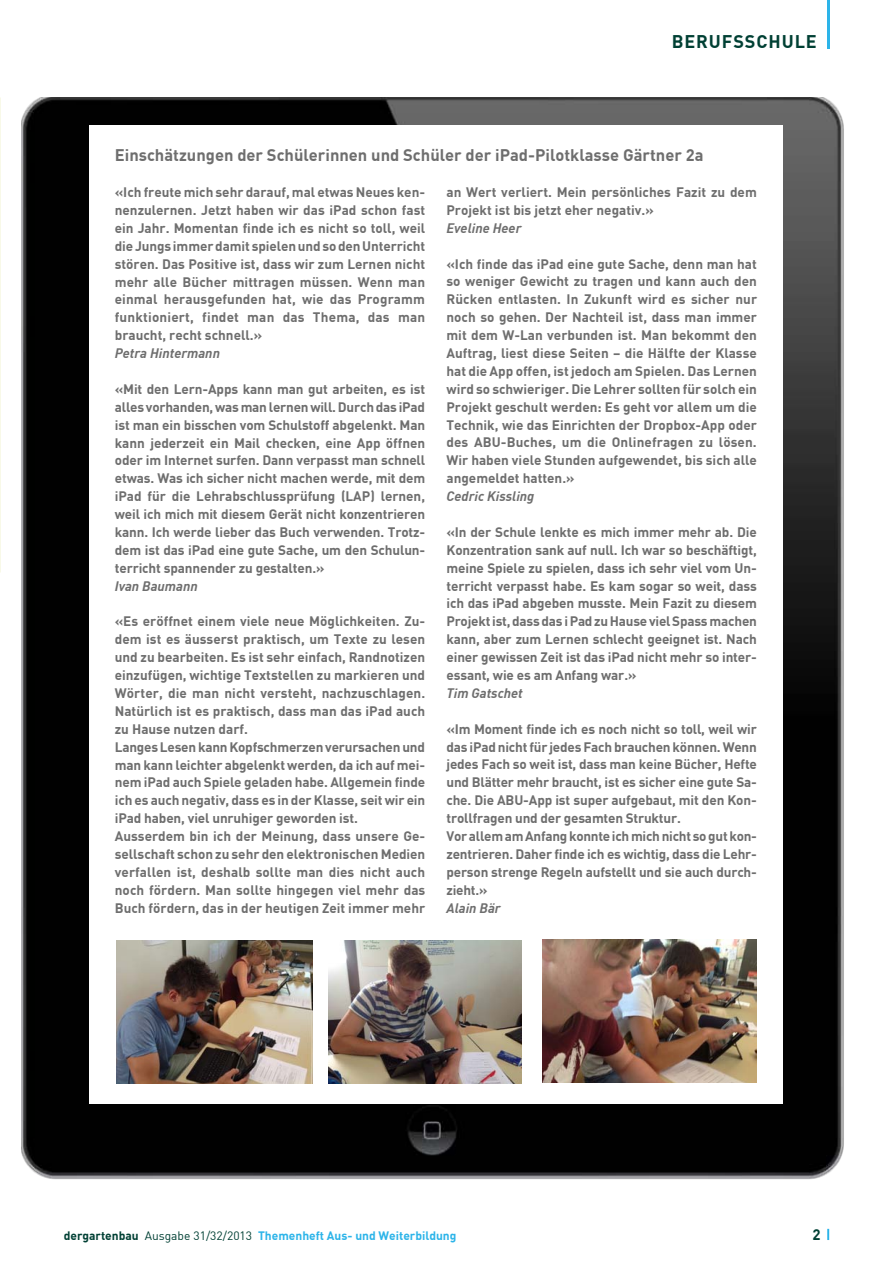
<style>
.page{position:relative;width:893px;height:1263px;background:#fff}
.page>*{position:absolute;margin:0;border:0;box-sizing:border-box;transform-origin:0 0}
.t1{font:700 18px "DIN Offc Pro";color:#004034}
.t2{font:700 16.5px "DIN Offc Pro";color:#6e6e6e}
.t3{font:700 15px "DIN Offc Pro";color:#004034}
.t4{font:700 13.5px/17.9px "DIN Offc Pro";letter-spacing:-.01em;color:#6e6e6e;text-align:justify}
.t5{font:italic 700 13.5px "DIN Offc Pro";color:#6e6e6e}
.t6{font:700 12px "DIN Offc Pro";color:#2cb4e9}
.s1{color:#004034}
.s2{font-weight:400;color:#004034}
</style>
<div class="page">
<hr style="left:827px;top:0;width:3px;height:49px;background:#2cb4e9">
<svg style="left:827px;top:1229px;width:2px;height:11px"></svg>
<img style="left:21px;top:98px;width:823px;height:1082px">
<div style="left:89px;top:126px;width:693px;height:977px;background:#fff"></div>
<img style="left:117px;top:940px;width:196px;height:143px">
<img style="left:542px;top:940px;width:215px;height:143px">
<img style="left:329px;top:940px;width:192px;height:143px">
<h1 class="t1" style="left:672px;top:27px;width:25px">Beru</h1>
<h1 class="t1" style="left:722px;top:27px;width:60px">fsschule</h1>
<p class="t2" style="left:115px;top:142px;width:590px">Einschätzungen der Schülerinnen und Schüler der iPad-Pilotklasse Gärtner 2a</p>
<p class="t4" style="left:115px;top:181px;width:312px">«Ich freute mich sehr darauf, mal etwas Neues ken&shy;nenzulernen. Jetzt haben wir das iPad schon fast ein Jahr. Momentan finde ich es nicht so toll, weil die Jungs immer damit spielen und so den Unterricht stören. Das Positive ist, dass wir zum Lernen nicht mehr alle Bücher mittragen müssen. Wenn man einmal herausgefunden hat, wie das Programm funktioniert, findet man das Thema, das man braucht, recht schnell.»</p>
<p class="t5" style="left:115px;top:342px;width:107px">Petra Hintermann</p>
<p class="t4" style="left:115px;top:378px;width:312px">«Mit den Lern-Apps kann man gut arbeiten, es ist alles vorhanden, was man lernen will. Durch das iPad ist man ein bisschen vom Schulstoff abgelenkt. Man kann jederzeit ein Mail checken, eine App öffnen oder im Internet surfen. Dann verpasst man schnell etwas. Was ich sicher nicht machen werde, mit dem iPad für die Lehrabschlussprüfung (LAP) lernen, weil ich mich mit diesem Gerät nicht konzentrieren kann. Ich werde lieber das Buch verwenden. Trotz&shy;dem ist das iPad eine gute Sache, um den Schulun&shy;terricht spannender zu gestalten.»</p>
<p class="t5" style="left:115px;top:575px;width:84px">Ivan Baumann</p>
<p class="t4" style="left:115px;top:611px;width:312px;text-align:left">«Es eröffnet einem viele neue Möglichkeiten. Zu&shy;dem ist es äusserst praktisch, um Texte zu lesen und zu bearbeiten. Es ist sehr einfach, Randnotizen einzufügen, wichtige Textstellen zu markieren und Wörter, die man nicht versteht, nachzuschlagen.<br>Natürlich ist es praktisch, dass man das iPad auch zu Hause nutzen darf.<br>Langes Lesen kann Kopfschmerzen verursachen und man kann leichter abgelenkt werden, da ich auf mei&shy;nem iPad auch Spiele geladen habe. Allgemein finde ich es auch negativ, dass es in der Klasse, seit wir ein iPad haben, viel unruhiger geworden ist.<br>Ausserdem bin ich der Meinung, dass unsere Ge&shy;sellschaft schon zu sehr den elektronischen Medien verfallen ist, deshalb sollte man dies nicht auch noch fördern. Man sollte hingegen viel mehr das Buch fördern, das in der heutigen Zeit immer mehr</p>
<p class="t4" style="left:446px;top:181px;width:312px">an Wert verliert. Mein persönliches Fazit zu dem<br>Projekt ist bis jetzt eher negativ.»</p>
<p class="t5" style="left:446px;top:217px;width:77px">Eveline Heer</p>
<p class="t4" style="left:446px;top:253px;width:312px">«Ich finde das iPad eine gute Sache, denn man hat so weniger Gewicht zu tragen und kann auch den Rücken entlasten. In Zukunft wird es sicher nur noch so gehen. Der Nachteil ist, dass man immer mit dem W-Lan verbunden ist. Man bekommt den Auftrag, liest diese Seiten – die Hälfte der Klasse hat die App offen, ist jedoch am Spielen. Das Lernen wird so schwieriger. Die Lehrer sollten für solch ein Projekt geschult werden: Es geht vor allem um die Technik, wie das Einrichten der Dropbox-App oder des ABU-Buches, um die Onlinefragen zu lösen.<br>Wir haben viele Stunden aufgewendet, bis sich alle angemeldet hatten.»</p>
<p class="t5" style="left:446px;top:485px;width:89px">Cedric Kissling</p>
<p class="t4" style="left:446px;top:521px;width:312px">«In der Schule lenkte es mich immer mehr ab. Die Konzentration sank auf null. Ich war so beschäftigt, meine Spiele zu spielen, dass ich sehr viel vom Un&shy;terricht verpasst habe. Es kam sogar so weit, dass ich das iPad abgeben musste. Mein Fazit zu diesem Projekt ist, dass das i Pad zu Hause viel Spass machen kann, aber zum Lernen schlecht geeignet ist. Nach einer gewissen Zeit ist das iPad nicht mehr so inter&shy;essant, wie es am Anfang war.»</p>
<p class="t5" style="left:446px;top:682px;width:78px">Tim Gatschet</p>
<p class="t4" style="left:446px;top:718px;width:312px;text-align:left">«Im Moment finde ich es noch nicht so toll, weil wir das iPad nicht für jedes Fach brauchen können. Wenn jedes Fach so weit ist, dass man keine Bücher, Hefte und Blätter mehr braucht, ist es sicher eine gute Sa&shy;che. Die ABU-App ist super aufgebaut, mit den Kon&shy;trollfragen und der gesamten Struktur.<br>Vor allem am Anfang konnte ich mich nicht so gut kon&shy;zentrieren. Daher finde ich es wichtig, dass die Lehr&shy;person strenge Regeln aufstellt und sie auch durch&shy;zieht.»</p>
<p class="t5" style="left:446px;top:896px;width:56px">Alain Bär</p>
<p class="t6" style="left:64px;top:1225px;width:394px"><span class="s1">dergartenbau</span> <span class="s2">Ausgabe 31/32/2013</span> Themenheft Aus- und Weiterbildung</p>
<p class="t3" style="left:812px;top:1222px;width:10px">2</p>
</div>
